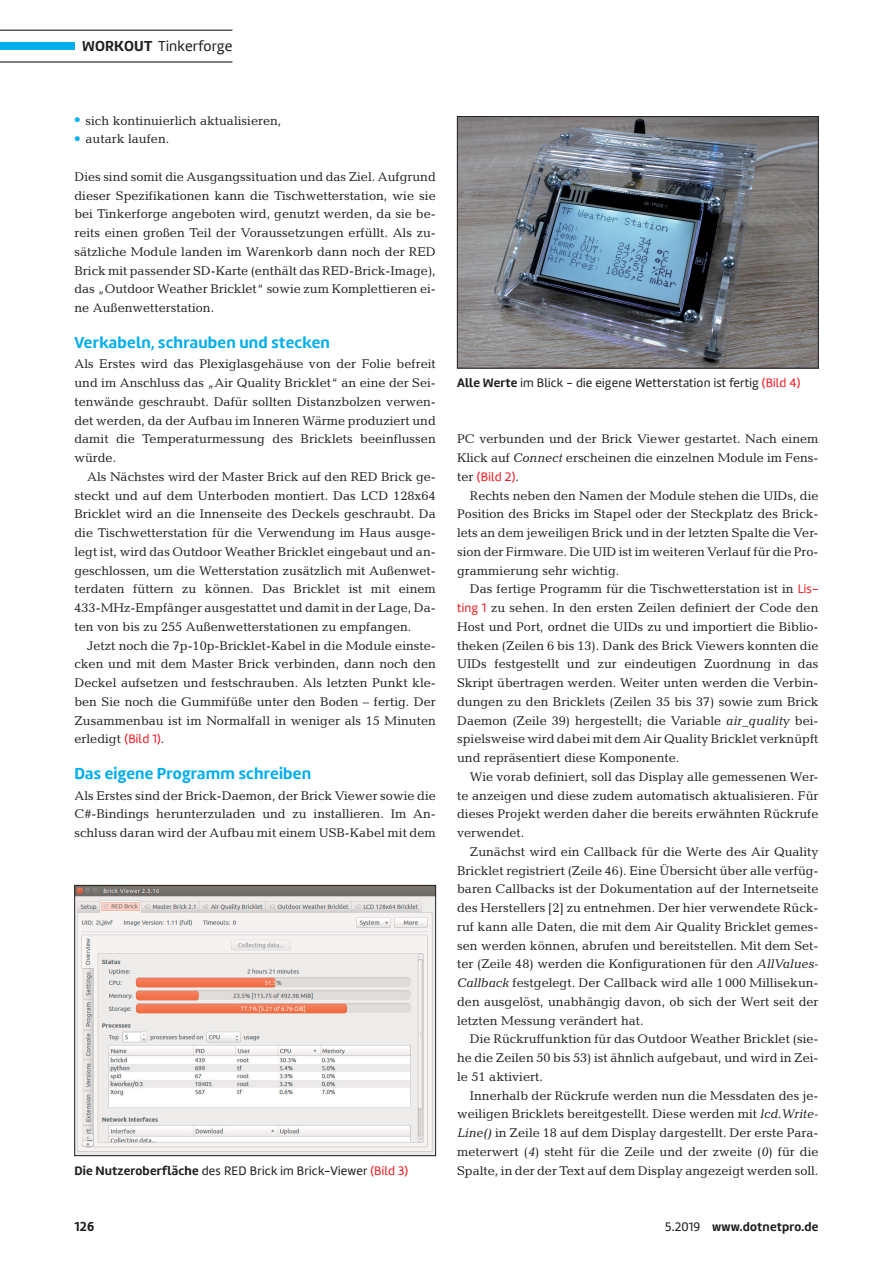
<style>
.page{position:relative;width:893px;height:1263px;background:#fff}
.page>*{position:absolute;margin:0;border:0;box-sizing:border-box;transform-origin:0 0}
.IR_00_fliesstext_hea{font:700 16.5px "Amelia";letter-spacing:.015em;color:#00aeef}
.IR_40_seitenstrecke{font:15px "Amelia";letter-spacing:.015em;color:#231f20}
.IR_40_seitenstrecke-2{font:700 13.5px "Amelia";color:#231f20}
.t1{font:12.75px/18.8px "Candida Std";color:#231f20;text-align:justify}
.t2{font:12.75px "Amelia";letter-spacing:.015em;color:#231f20}
.IR_40_seitenstrecke-3{font:700 12.75px "Amelia";letter-spacing:.015em;color:#231f20}
.s1{font-weight:700}
.s2{font-family:"Amelia";color:#ee1d23}
.s3{color:#ee1d23}
.s4{font-style:italic}
.s5{font-weight:400}
</style>
<div class="page">
<hr style="left:0;top:30px;width:232px;height:1px;background:#231f20">
<hr style="left:0;top:61px;width:232px;height:2px;background:#231f20">
<div style="left:0;top:42px;width:74px;height:8px;background:#00aeef"></div>
<img style="left:459px;top:118px;width:358px;height:248px">
<div style="left:457px;top:116px;width:362px;height:252px;border:1px solid #231f20"></div>
<img style="left:76px;top:887px;width:358px;height:267px">
<div style="left:74px;top:885px;width:362px;height:271px;border:1px solid #231f20"></div>
<p class="IR_40_seitenstrecke" style="left:82px;top:37px;width:152px"><span class="s1">WORKOUT</span> Tinkerforge</p>
<p class="t1" style="left:86px;top:111px;width:197px">sich kontinuierlich aktualisieren,</p>
<p class="t1" style="left:86px;top:130px;width:85px">autark laufen.</p>
<p class="t1" style="left:74px;top:167px;width:363px">Dies sind somit die Ausgangssituation und das Ziel. Aufgrund dieser Spezifikationen kann die Tischwetterstation, wie sie bei Tinkerforge angeboten wird, genutzt werden, da sie be&shy;reits einen großen Teil der Voraussetzungen erfüllt. Als zu&shy;sätzliche Module landen im Warenkorb dann noch der RED Brick mit passender SD-Karte (enthält das RED-Brick-Image), das „Outdoor Weather Bricklet“ sowie zum Komplettieren ei&shy;ne Außenwetterstation.</p>
<p class="IR_00_fliesstext_hea" style="left:74px;top:333px;width:257px">Verkabeln, schrauben und stecken</p>
<p class="t1" style="left:74px;top:355px;width:363px">Als Erstes wird das Plexiglasgehäuse von der Folie befreit und im Anschluss das „Air Quality Bricklet“ an eine der Sei&shy;tenwände geschraubt. Dafür sollten Distanzbolzen verwen&shy;det werden, da der Aufbau im Inneren Wärme produziert und damit die Temperaturmessung des Bricklets beeinflussen würde.</p>
<p class="t1" style="left:74px;top:467px;width:363px;text-indent:13px">Als Nächstes wird der Master Brick auf den RED Brick ge&shy;steckt und auf dem Unterboden montiert. Das LCD 128x64<br>Bricklet wird an die Innenseite des Deckels geschraubt. Da die Tischwetterstation für die Verwendung im Haus ausge&shy;legt ist, wird das Outdoor Weather Bricklet eingebaut und an&shy;geschlossen, um die Wetterstation zusätzlich mit Außenwet&shy;terdaten füttern zu können. Das Bricklet ist mit einem 433-MHz-Empfänger ausgestattet und damit in der Lage, Da&shy;ten von bis zu 255 Außenwetterstationen zu empfangen.</p>
<p class="t1" style="left:74px;top:636px;width:363px;text-indent:13px">Jetzt noch die 7p-10p-Bricklet-Kabel in die Module einste&shy;cken und mit dem Master Brick verbinden, dann noch den Deckel aufsetzen und festschrauben. Als letzten Punkt kle&shy;ben Sie noch die Gummifüße unter den Boden – fertig. Der Zusammenbau ist im Normalfall in weniger als 15 Minuten erledigt <span class="s2">(Bild 1)</span>.</p>
<p class="IR_00_fliesstext_hea" style="left:74px;top:764px;width:238px">Das eigene Programm schreiben</p>
<p class="t1" style="left:74px;top:786px;width:363px">Als Erstes sind der Brick-Daemon, der Brick Viewer sowie die C#-Bindings herunterzuladen und zu installieren. Im An&shy;schluss daran wird der Aufbau mit einem USB-Kabel mit dem</p>
<p class="t2" style="left:74px;top:1163px;width:335px"><span class="s1">Die Nutzeroberfläche</span> des RED Brick im Brick-Viewer <span class="s3">(Bild 3)</span></p>
<p class="t2" style="left:457px;top:375px;width:345px"><span class="s1">Alle Werte</span> im Blick - die eigene Wetterstation ist fertig <span class="s3">(Bild 4)</span></p>
<p class="t1" style="left:457px;top:430px;width:363px">PC verbunden und der Brick Viewer gestartet. Nach einem Klick auf <span class="s4">Connect</span> erscheinen die einzelnen Module im Fens&shy;ter <span class="s2">(Bild 2)</span>.</p>
<p class="t1" style="left:457px;top:486px;width:363px;text-indent:13px">Rechts neben den Namen der Module stehen die UIDs, die Position des Bricks im Stapel oder der Steckplatz des Brick&shy;lets an dem jeweiligen Brick und in der letzten Spalte die Ver&shy;sion der Firmware. Die UID ist im weiteren Verlauf für die Pro&shy;grammierung sehr wichtig.</p>
<p class="t1" style="left:457px;top:580px;width:363px;text-indent:13px">Das fertige Programm für die Tischwetterstation ist in <span class="s2">Lis&shy;ting 1</span> zu sehen. In den ersten Zeilen definiert der Code den Host und Port, ordnet die UIDs zu und importiert die Biblio&shy;theken (Zeilen 6 bis 13). Dank des Brick Viewers konnten die UIDs festgestellt und zur eindeutigen Zuordnung in das Skript übertragen werden. Weiter unten werden die Verbin&shy;dungen zu den Bricklets (Zeilen 35 bis 37) sowie zum Brick Daemon (Zeile 39) hergestellt; die Variable <span class="s4">air_quality</span> bei&shy;spielsweise wird dabei mit dem Air Quality Bricklet verknüpft und repräsentiert diese Komponente.</p>
<p class="t1" style="left:457px;top:767px;width:363px;text-indent:13px">Wie vorab definiert, soll das Display alle gemessenen Wer&shy;te anzeigen und diese zudem automatisch aktualisieren. Für dieses Projekt werden daher die bereits erwähnten Rückrufe verwendet.</p>
<p class="t1" style="left:457px;top:842px;width:363px;text-indent:13px">Zunächst wird ein Callback für die Werte des Air Quality Bricklet registriert (Zeile 46). Eine Übersicht über alle verfüg&shy;baren Callbacks ist der Dokumentation auf der Internetseite des Herstellers [2] zu entnehmen. Der hier verwendete Rück&shy;ruf kann alle Daten, die mit dem Air Quality Bricklet gemes&shy;sen werden können, abrufen und bereitstellen. Mit dem Set&shy;ter (Zeile 48) werden die Konfigurationen für den <span class="s4">AllValues-Callback</span> festgelegt. Der Callback wird alle 1000 Millisekun&shy;den ausgelöst, unabhängig davon, ob sich der Wert seit der letzten Messung verändert hat.</p>
<p class="t1" style="left:457px;top:1030px;width:363px;text-indent:13px">Die Rückruffunktion für das Outdoor Weather Bricklet (sie&shy;he die Zeilen 50 bis 53) ist ähnlich aufgebaut, und wird in Zei&shy;le 51 aktiviert.</p>
<p class="t1" style="left:457px;top:1086px;width:363px;text-indent:13px">Innerhalb der Rückrufe werden nun die Messdaten des je&shy;weiligen Bricklets bereitgestellt. Diese werden mit <span class="s4">lcd.Write-Line()</span> in Zeile 18 auf dem Display dargestellt. Der erste Para&shy;meterwert (<span class="s4">4</span>) steht für die Zeile und der zweite (<span class="s4">0</span>) für die Spalte, in der der Text auf dem Display angezeigt werden soll.</p>
<p class="IR_40_seitenstrecke-2" style="left:74px;top:1218px;width:21px">126</p>
<p class="IR_40_seitenstrecke-3" style="left:665px;top:1219px;width:155px"><span class="s5">5.2019</span> www.dotnetpro.de</p>
</div>
